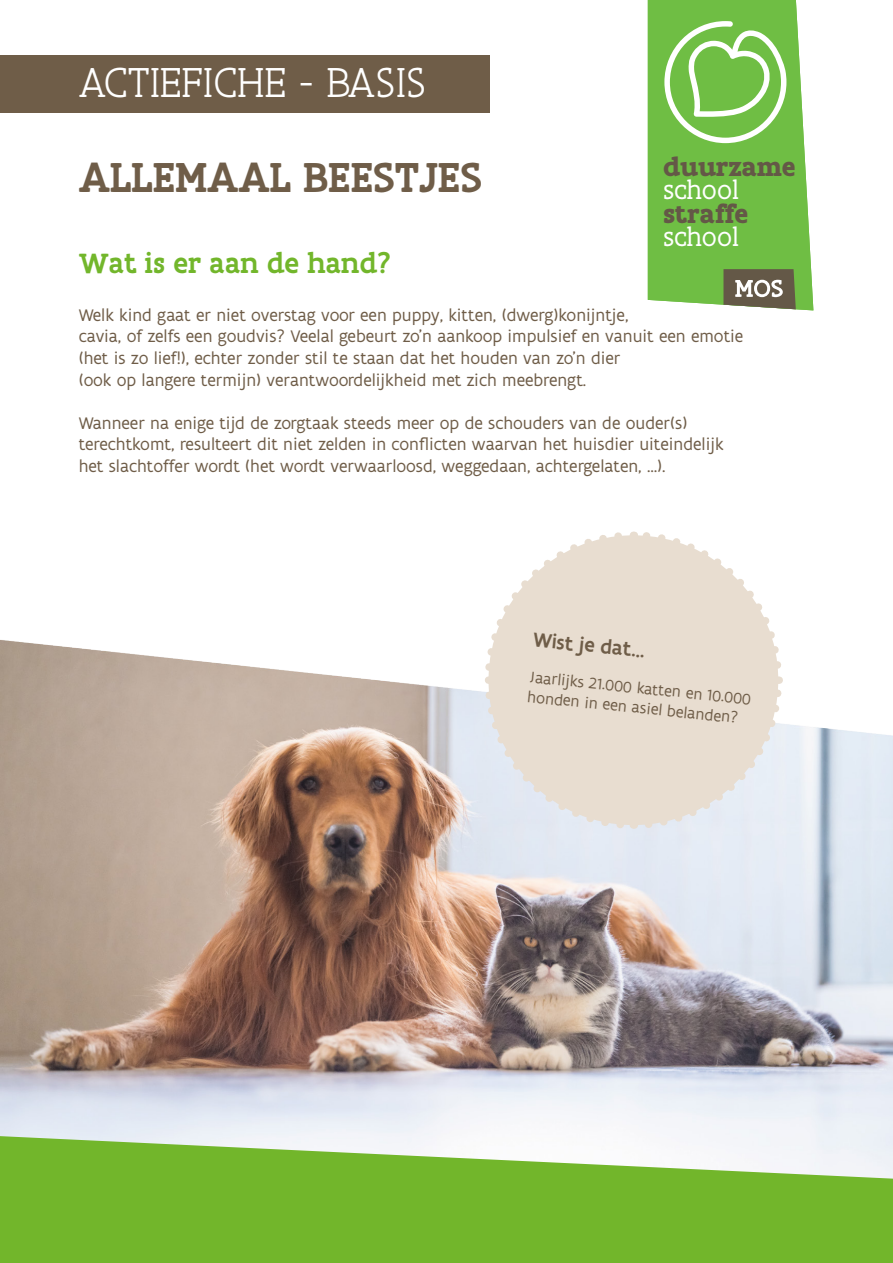
<style>
.page{position:relative;width:893px;height:1263px;background:#fff}
.page>*{position:absolute;margin:0;border:0;box-sizing:border-box;transform-origin:0 0}
.t1{font:300 45px "Flanders Art Serif";color:#fff}
.t2{font:500 45px "Flanders Art Serif";color:#6f5d48}
.t3{font:500 30px "Flanders Art Serif";color:#72b62b}
.t4{font:700 27.75px/23.5px "Flanders Art Serif";letter-spacing:-.015em;color:#645847}
.t5{font:500 21px "Flanders Art Sans";color:#6f5d48}
.basistekst{font:18px/21.6px "Flanders Art Sans";color:#6f5d48}
.t6{font:16.5px/19.6px "Flanders Art Sans";color:#6f5d48}
.s1{font-weight:400;color:#fff}
</style>
<div class="page">
<img style="left:0;top:640px;width:893px;height:496px">
<svg style="left:0;top:1136px;width:893px;height:127px;background:#88c04d"></svg>
<svg style="left:648px;top:0;width:165px;height:310px;background:#7cc456"></svg>
<svg style="left:723px;top:269px;width:73px;height:40px;background:#807a68"></svg>
<svg style="left:664px;top:21px;width:122px;height:122px"></svg>
<div style="left:0;top:55px;width:489px;height:57px;background:#6f5d48"></div>
<svg style="left:481px;top:531px;width:305px;height:302px;background:#eae3db"></svg>
<p class="t1" style="left:79px;top:56px;width:350px">ACTIEFICHE - BASIS</p>
<p class="t2" style="left:79px;top:148px;width:405px">ALLEMAAL BEESTJES</p>
<p class="t4" style="left:663px;top:154px;width:134px">duurzame <span class="s1">school </span>straffe <span class="s1">school</span></p>
<p class="t3" style="left:79px;top:244px;width:314px">Wat is er aan de hand?</p>
<p class="basistekst" style="left:79px;top:304px;width:551px">Welk kind gaat er niet overstag voor een puppy, kitten, (dwerg)konijntje,</p>
<p class="basistekst" style="left:79px;top:326px;width:666px">cavia, of zelfs een goudvis? Veelal gebeurt zo’n aankoop impulsief en vanuit een emotie (het is zo lief!), echter zonder stil te staan dat het houden van zo’n dier<br>(ook op langere termijn) verantwoordelijkheid met zich meebrengt.</p>
<p class="basistekst" style="left:79px;top:412px;width:646px">Wanneer na enige tijd de zorgtaak steeds meer op de schouders van de ouder(s) terechtkomt, resulteert dit niet zelden in conflicten waarvan het huisdier uiteindelijk het slachtoffer wordt (het wordt verwaarloosd, weggedaan, achtergelaten, …).</p>
<p class="t5" style="left:535px;top:626px;width:114px;rotate:6deg">Wist je dat...</p>
<p class="t6" style="left:530px;top:667px;width:224px;rotate:6deg">Jaarlijks 21.000 katten en 10.000 honden in een asiel belanden?</p>
</div>
